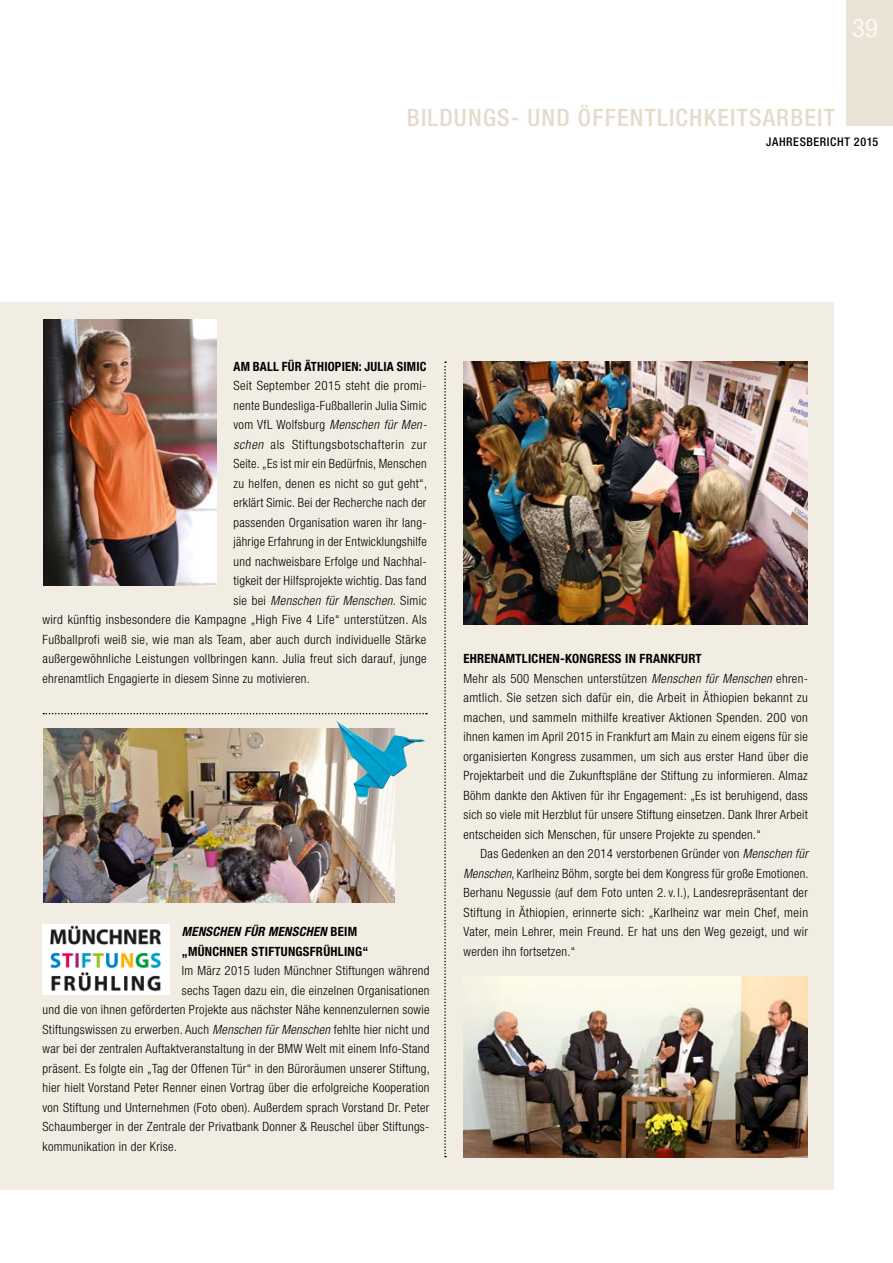
<style>
.page{position:relative;width:893px;height:1263px;background:#fff}
.page>*{position:absolute;margin:0;border:0;box-sizing:border-box;transform-origin:0 0}
.t1{font:300 condensed 25.5px "Helvetica Neue LT Std";color:#fff}
.Kolumnentitel{font:500 condensed 24px "Helvetica Neue LT Std";letter-spacing:.05em;color:#e6dbcb}
.fließ__block{font:300 condensed 12.75px/19.5px "Helvetica Neue LT Std";letter-spacing:.025em;color:#000;text-align:justify}
.fließ__block_einz{font:300 condensed 12.75px/19.5px "Helvetica Neue LT Std";letter-spacing:.025em;color:#000;text-align:justify}
.fließ__block-2{font:700 condensed 12.75px/19.5px "Helvetica Neue LT Std";letter-spacing:.02em;color:#000}
.fließ__block-3{font:300 condensed 12.75px "Helvetica Neue LT Std";letter-spacing:.045em;color:#000}
.fließ__block-4{font:italic 300 condensed 12.75px "Helvetica Neue LT Std";letter-spacing:.03em;color:#000}
.t2{font:500 condensed 12px "Helvetica Neue LT Std";letter-spacing:.05em;color:#000}
.s1{font-style:italic}
.s2{font-style:normal}
</style>
<div class="page">
<div style="left:846px;top:0;width:47px;height:126px;background:#ebe3d5"></div>
<div style="left:0;top:302px;width:833px;height:888px;background:#f2ede3"></div>
<svg style="left:43px;top:713px;width:384px;height:1px"></svg>
<svg style="left:444px;top:361px;width:2px;height:796px"></svg>
<img style="left:44px;top:320px;width:172px;height:265px">
<img style="left:44px;top:729px;width:350px;height:173px">
<img style="left:463px;top:976px;width:345px;height:181px">
<img style="left:463px;top:361px;width:345px;height:263px">
<img style="left:43px;top:924px;width:126px;height:71px">
<img style="left:336px;top:721px;width:90px;height:84px">
<h1 class="t1" style="left:853px;top:14px;width:27px">39</h1>
<p class="Kolumnentitel" style="left:407px;top:103px;width:429px">BILDUNGS- UND ÖFFENTLICHKEITSARBEIT</p>
<p class="t2" style="left:766px;top:135px;width:113px">JAHRESBERICHT 2015</p>
<p class="fließ__block-2" style="left:233px;top:356px;width:195px">AM BALL FÜR ÄTHIOPIEN: JULIA SIMIC</p>
<p class="fließ__block" style="left:233px;top:376px;width:195px">Seit September 2015 steht die promi-</p>
<p class="fließ__block" style="left:233px;top:395px;width:195px">nente Bundesliga-Fußballerin Julia Simic</p>
<p class="fließ__block" style="left:233px;top:415px;width:195px">vom VfL Wolfsburg <span class="s1">Menschen für Men-</span></p>
<p class="fließ__block-3" style="left:233px;top:437px;width:195px"><span class="s1">schen</span> als Stiftungsbotschafterin zur</p>
<p class="fließ__block" style="left:233px;top:454px;width:195px">Seite. „Es ist mir ein Bedürfnis, Menschen</p>
<p class="fließ__block" style="left:233px;top:473px;width:195px">zu helfen, denen es nicht so gut geht“,</p>
<p class="fließ__block" style="left:233px;top:493px;width:194px">erklärt Simic. Bei der Recherche nach der</p>
<p class="fließ__block" style="left:233px;top:512px;width:195px">passenden Organisation waren ihr lang-</p>
<p class="fließ__block" style="left:233px;top:532px;width:195px">jährige Erfahrung in der Entwicklungshilfe</p>
<p class="fließ__block" style="left:233px;top:551px;width:195px">und nachweisbare Erfolge und Nachhal-</p>
<p class="fließ__block" style="left:233px;top:571px;width:195px">tigkeit der Hilfsprojekte wichtig. Das fand</p>
<p class="fließ__block-4" style="left:233px;top:593px;width:195px"><span class="s2">sie bei</span> Menschen für Menschen<span class="s2">. Simic</span></p>
<p class="fließ__block" style="left:43px;top:610px;width:386px">wird künftig insbesondere die Kampagne „High Five 4 Life“ unterstützen. Als</p>
<p class="fließ__block" style="left:43px;top:629px;width:385px">Fußballprofi weiß sie, wie man als Team, aber auch durch individuelle Stärke</p>
<p class="fließ__block" style="left:43px;top:649px;width:386px">außergewöhnliche Leistungen vollbringen kann. Julia freut sich darauf, junge</p>
<p class="fließ__block" style="left:43px;top:668px;width:269px">ehrenamtlich Engagierte in diesem Sinne zu motivieren.</p>
<p class="fließ__block-2" style="left:182px;top:922px;width:188px"><span class="s1">MENSCHEN FÜR MENSCHEN</span> BEIM „MÜNCHNER STIFTUNGSFRÜHLING“</p>
<p class="fließ__block" style="left:182px;top:961px;width:249px">Im März 2015 luden Münchner Stiftungen während</p>
<p class="fließ__block" style="left:182px;top:980px;width:249px">sechs Tagen dazu ein, die einzelnen Organisationen</p>
<p class="fließ__block" style="left:43px;top:1000px;width:388px">und die von ihnen geförderten Projekte aus nächster Nähe kennenzulernen sowie</p>
<p class="fließ__block" style="left:43px;top:1019px;width:388px">Stiftungswissen zu erwerben. Auch <span class="s1">Menschen für Menschen</span> fehlte hier nicht und</p>
<p class="fließ__block" style="left:43px;top:1039px;width:388px">war bei der zentralen Auftaktveranstaltung in der BMW Welt mit einem Info-Stand</p>
<p class="fließ__block" style="left:43px;top:1058px;width:389px">präsent. Es folgte ein „Tag der Offenen Tür“ in den Büroräumen unserer Stiftung,</p>
<p class="fließ__block" style="left:43px;top:1078px;width:388px">hier hielt Vorstand Peter Renner einen Vortrag über die erfolgreiche Kooperation</p>
<p class="fließ__block" style="left:43px;top:1097px;width:388px">von Stiftung und Unternehmen (Foto oben). Außerdem sprach Vorstand Dr. Peter</p>
<p class="fließ__block" style="left:43px;top:1117px;width:388px">Schaumberger in der Zentrale der Privatbank Donner &amp; Reuschel über Stiftungs-</p>
<p class="fließ__block" style="left:43px;top:1136px;width:136px">kommunikation in der Krise.</p>
<p class="fließ__block-2" style="left:463px;top:649px;width:240px">EHRENAMTLICHEN-KONGRESS IN FRANKFURT</p>
<p class="fließ__block" style="left:463px;top:668px;width:346px">Mehr als 500 Menschen unterstützen <span class="s1">Menschen für Menschen</span> ehren&shy;amtlich. Sie setzen sich dafür ein, die Arbeit in Äthiopien bekannt zu machen, und sammeln mithilfe kreativer Aktionen Spenden. 200 von ihnen kamen im April 2015 in Frankfurt am Main zu einem eigens für sie organisierten Kongress zusammen, um sich aus erster Hand über die Projektarbeit und die Zukunftspläne der Stiftung zu informieren. Almaz Böhm dankte den Aktiven für ihr Engagement: „Es ist beruhigend, dass sich so viele mit Herzblut für unsere Stiftung einsetzen. Dank Ihrer Arbeit entscheiden sich Menschen, für unsere Projekte zu spenden.“</p>
<p class="fließ__block_einz" style="left:463px;top:844px;width:347px;text-indent:17px">Das Gedenken an den 2014 verstorbenen Gründer von <span class="s1">Menschen für Menschen</span>, Karlheinz Böhm, sorgte bei dem Kongress für große Emotionen.<br>Berhanu Negussie (auf dem Foto unten 2.v. l.), Landesrepräsentant der Stiftung in Äthiopien, erinnerte sich: „Karlheinz war mein Chef, mein Vater, mein Lehrer, mein Freund. Er hat uns den Weg gezeigt, und wir werden ihn fortsetzen.“</p>
</div>
